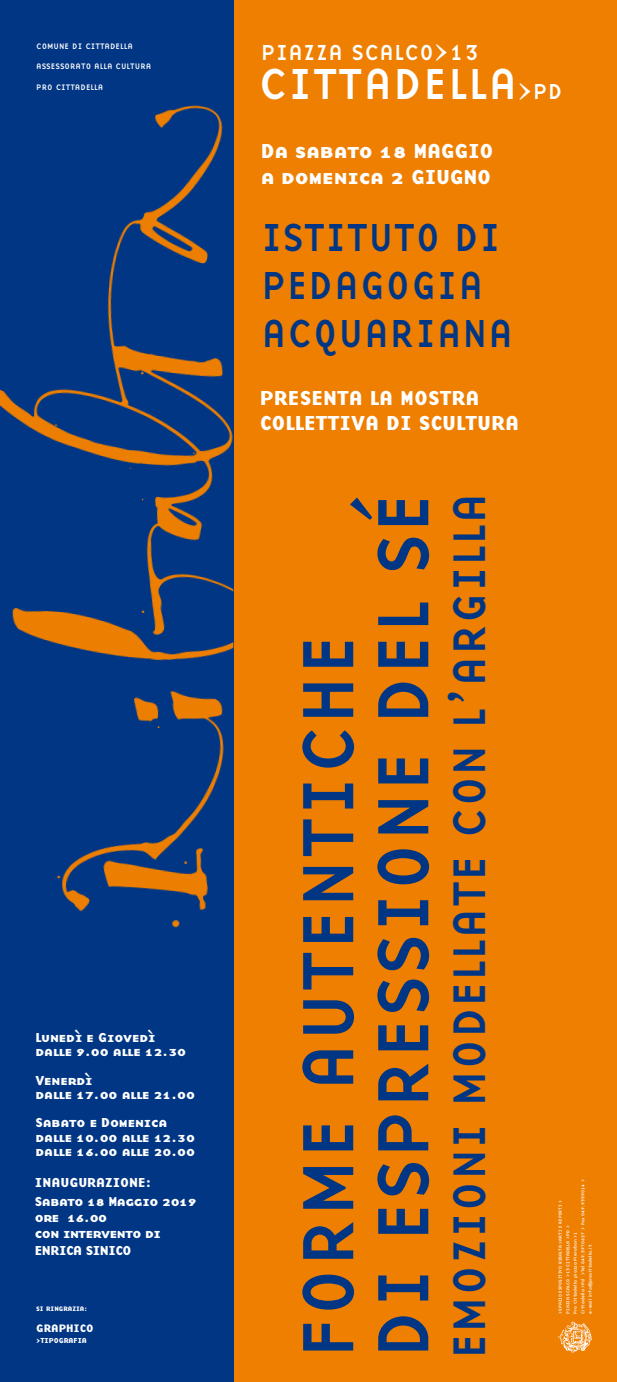
<style>
.page{position:relative;width:617px;height:1382px;background:#ee7f00}
.page>*{position:absolute;margin:0;border:0;box-sizing:border-box;transform-origin:0 0}
.t1{font:75px/75px "Base Nine";color:#003684}
.t2{font:47.25px "Base Nine";color:#003684}
.t3{font:45px "Base Nine";color:#fff}
.t4{font:40.5px/48px "Base Nine";color:#003684;scale:.95 1}
.t5{font:22.5px "Base Nine";color:#fff}
.t6{font:700 21px/25.2px "Base Nine Small Caps";color:#fff}
.t7{font:700 13.5px/14.2px "Base Nine Small Caps";letter-spacing:-.015em;color:#fff}
.t8{font:700 13.5px/16.2px "Base Nine Small Caps";letter-spacing:-.035em;color:#fff}
.t9{font:700 11.25px "Base Nine Small Caps";color:#fff}
.t10{font:8.25px "Base Nine";color:#fff}
.t11{font:700 7.5px "Base Nine Small Caps";color:#fff}
.t12{font:700 6.75px "Base Nine Small Caps";color:#fff}
.t13{font:4.5px/7.5px "Base Nine";color:#fff}
.s1{font-size:22.5px}
</style>
<div class="page">
<div style="left:0;top:0;width:233px;height:1382px;background:#003684"></div>
<img style="left:558px;top:1321px;width:35px;height:32px">
<img style="left:0;top:105px;width:233px;height:823px">
<h3 class="t10" style="left:36px;top:40px;width:98px">COMUNE DI CITTADELLA</h3>
<h3 class="t10" style="left:36px;top:61px;width:117px">ASSESSORATO ALLA CULTURA</h3>
<h3 class="t10" style="left:36px;top:81px;width:69px">PRO CITTADELLA</h3>
<h3 class="t7" style="left:35px;top:1029px;width:152px">Lunedì e Giovedì dalle 9.00 alle 12.30</h3>
<h3 class="t7" style="left:35px;top:1072px;width:161px">Venerdì<br>dalle 17.00 alle 21.00</h3>
<h3 class="t7" style="left:35px;top:1115px;width:161px">Sabato e Domenica dalle 10.00 alle 12.30 dalle 16.00 alle 20.00</h3>
<h3 class="t8" style="left:35px;top:1172px;width:163px;line-height:18.9px">INAUGURAZIONE:<br>Sabato 18 Maggio 2019</h3>
<h3 class="t8" style="left:35px;top:1209px;width:128px">ore 16.00<br>con intervento di<br>ENRICA SINICO</h3>
<h3 class="t12" style="left:36px;top:1303px;width:53px">SI RINGRAZIA:</h3>
<h3 class="t9" style="left:36px;top:1319px;width:59px">GRAPHICO</h3>
<h3 class="t11" style="left:36px;top:1334px;width:52px">&gt;TIPOGRAFIA</h3>
<h3 class="t5" style="left:261px;top:36px;width:220px">PIAZZA SCALCO&gt;13</h3>
<h3 class="t3" style="left:258px;top:51px;width:306px">CITTADELLA<span class="s1">&gt;PD</span></h3>
<h3 class="t6" style="left:261px;top:138px;width:234px">Da sabato 18 MAGGIO a domenica 2 GIUGNO</h3>
<h3 class="t4" style="left:261px;top:213px;width:267px">ISTITUTO DI<br>PEDAGOGIA<br>ACQUARIANA</h3>
<h3 class="t6" style="left:260px;top:384px;width:261px">PRESENTA LA MOSTRA<br>COLLETTIVA DI SCULTURA</h3>
<h1 class="t1" style="left:288px;top:1359px;width:869px;rotate:-90deg">FORME AUTENTICHE<br>DI ESPRESSIONE DEL SÉ</h1>
<h2 class="t2" style="left:435px;top:1359px;width:868px;rotate:-90deg">EMOZIONI MODELLATE CON L’ARGILLA</h2>
<p class="t13" style="left:556px;top:1314px;width:136px;rotate:-90deg">&gt;SPAZIO ESPOSITIVO RIBALTA &gt;ARTI E REPERTI &gt;<br>PIAZZA SCALCO &gt;13 CITTADELLA &gt;PD &gt;<br>Pro Cittadella piazza Pierobon &gt;1<br>Cittadella &gt;Pd &gt;Tel 049.5970627 &gt; Fax 049.9359014 &gt; e-mail info@procittadella.it</p>
</div>
